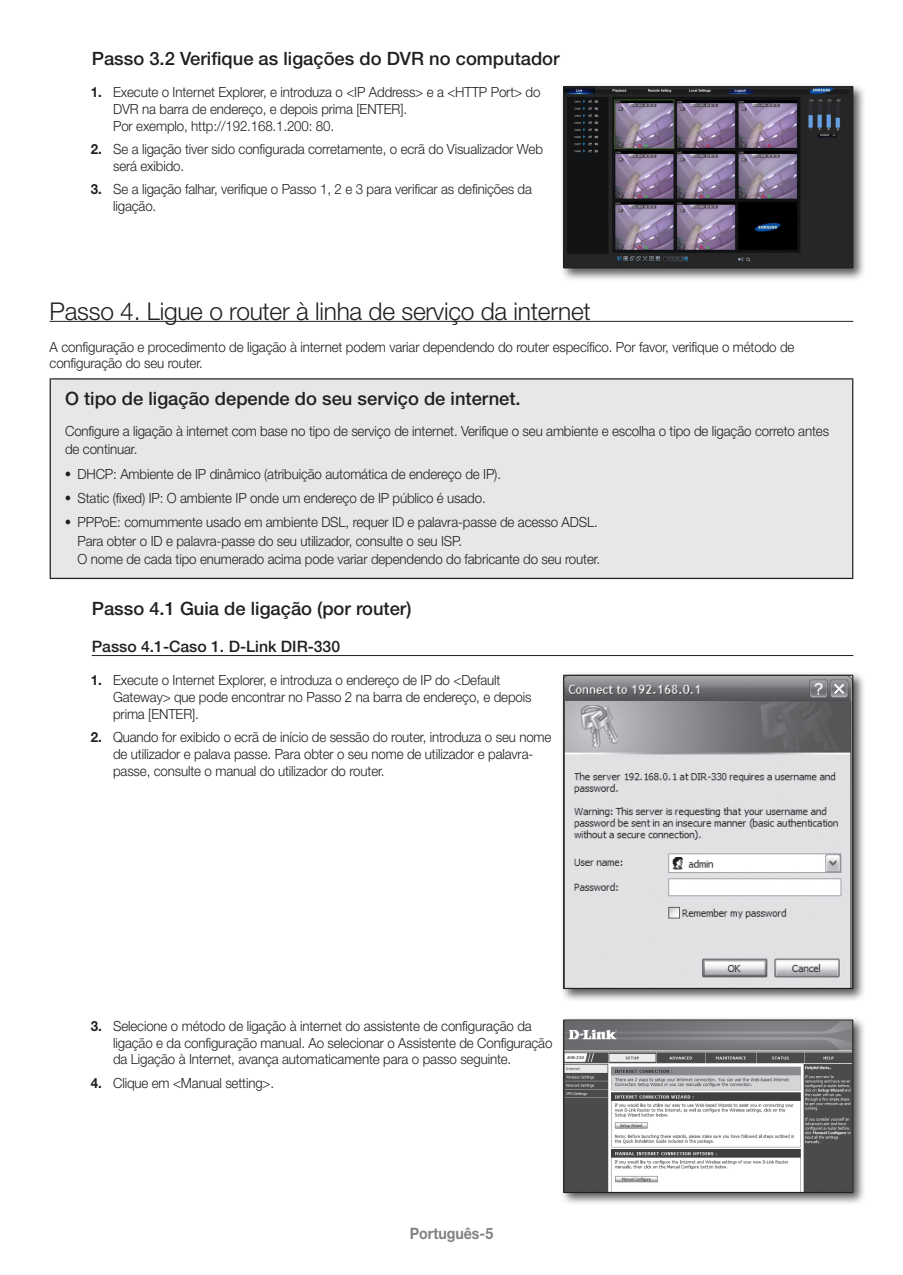
<style>
.page{position:relative;width:903px;height:1275px;background:#fff}
.page>*{position:absolute;margin:0;border:0;box-sizing:border-box;transform-origin:0 0}
.t1{font:300 24.5px "Helvetica Neue cp";letter-spacing:-.01em;color:#231f20}
.t2{font:500 18.38px "Helvetica Neue cp";color:#231f20}
.t3{font:500 15.75px "Helvetica Neue cp";color:#231f20}
.t4{font:700 15.75px "Helvetica Neue cp";color:#808285;scale:.9 1}
.t5{font:300 14px/16.8px "Helvetica Neue cp";letter-spacing:-.01em;color:#231f20;scale:.95 1}
.s1{font-weight:700}
.s2{font-family:"SI Icon HR755";font-weight:400}
</style>
<div class="page">
<hr style="left:50px;top:321px;width:803px;height:1px;background:#231f20">
<hr style="left:92px;top:655px;width:761px;height:1px;background:#231f20">
<div style="left:50px;top:379px;width:803px;height:199px;background:#e6e7e9"></div>
<hr style="left:50px;top:378px;width:803px;height:1px;background:#231f20">
<hr style="left:50px;top:379px;width:1px;height:199px;background:#231f20">
<hr style="left:852px;top:379px;width:1px;height:199px;background:#231f20">
<hr style="left:50px;top:578px;width:803px;height:1px;background:#231f20">
<div style="left:559px;top:83px;width:307px;height:199px;background:#231f20;opacity:.75"></div>
<img style="left:565px;top:88px;width:286px;height:178px">
<div style="left:563px;top:86px;width:290px;height:182px;border:1px solid #231f20"></div>
<div style="left:560px;top:672px;width:306px;height:330px;background:#231f20;opacity:.75"></div>
<img style="left:565px;top:677px;width:286px;height:310px">
<div style="left:563px;top:675px;width:290px;height:314px;border:1px solid #231f20"></div>
<div style="left:560px;top:1016px;width:306px;height:190px;background:#231f20;opacity:.75"></div>
<img style="left:565px;top:1021px;width:286px;height:170px">
<div style="left:563px;top:1019px;width:290px;height:174px;border:1px solid #231f20"></div>
<h2 class="t2" style="left:92px;top:48px;width:469px">Passo 3.2 Verifique as ligações do DVR no computador</h2>
<p class="t5" style="left:113px;top:84px;width:451px;text-indent:-22px"><span class="s1">1.</span> Execute o Internet Explorer, e introduza o &lt;IP Address&gt; e a &lt;HTTP Port&gt; do<br>DVR na barra de endereço, e depois prima [ENTER].<br>Por exemplo, http://192.168.1.200: 80.</p>
<p class="t5" style="left:113px;top:141px;width:454px;text-indent:-22px"><span class="s1">2.</span> Se a ligação tiver sido configurada corretamente, o ecrã do Visualizador Web será exibido.</p>
<p class="t5" style="left:113px;top:181px;width:442px;text-indent:-22px"><span class="s1">3.</span> Se a ligação falhar, verifique o Passo 1, 2 e 3 para verificar as definições da ligação.</p>
<h1 class="t1" style="left:50px;top:297px;width:543px">Passo 4. Ligue o router à linha de serviço da internet</h1>
<p class="t5" style="left:50px;top:338px;width:785px">A configuração e procedimento de ligação à internet podem variar dependendo do router específico. Por favor, verifique o método de configuração do seu router.</p>
<h2 class="t2" style="left:65px;top:387px;width:457px">O tipo de ligação depende do seu serviço de internet.</h2>
<p class="t5" style="left:65px;top:422px;width:806px;line-height:18px">Configure a ligação à internet com base no tipo de serviço de internet. Verifique o seu ambiente e escolha o tipo de ligação correto antes de continuar.</p>
<p class="t5" style="left:65px;top:465px;width:460px"><span class="s2">•</span> DHCP: Ambiente de IP dinâmico (atribuição automática de endereço de IP).</p>
<p class="t5" style="left:65px;top:490px;width:444px"><span class="s2">•</span> Static (fixed) IP: O ambiente IP onde um endereço de IP público é usado.</p>
<p class="t5" style="left:78px;top:514px;width:552px;line-height:18px;text-indent:-12px"><span class="s2">•</span> PPPoE: comummente usado em ambiente DSL, requer ID e palavra-passe de acesso ADSL.<br>Para obter o ID e palavra-passe do seu utilizador, consulte o seu ISP.<br>O nome de cada tipo enumerado acima pode variar dependendo do fabricante do seu router.</p>
<h2 class="t2" style="left:92px;top:597px;width:321px">Passo 4.1 Guia de ligação (por router)</h2>
<p class="t3" style="left:92px;top:637px;width:250px">Passo 4.1-Caso 1. D-Link DIR-330</p>
<p class="t5" style="left:113px;top:672px;width:442px;text-indent:-22px"><span class="s1">1.</span> Execute o Internet Explorer, e introduza o endereço de IP do &lt;Default<br>Gateway&gt; que pode encontrar no Passo 2 na barra de endereço, e depois prima [ENTER].</p>
<p class="t5" style="left:113px;top:729px;width:463px;text-indent:-22px"><span class="s1">2.</span> Quando for exibido o ecrã de início de sessão do router, introduza o seu nome de utilizador e palava passe. Para obter o seu nome de utilizador e palavra&shy;passe, consulte o manual do utilizador do router.</p>
<p class="t5" style="left:113px;top:1017px;width:464px;text-indent:-22px"><span class="s1">3.</span> Selecione o método de ligação à internet do assistente de configuração da ligação e da configuração manual. Ao selecionar o Assistente de Configuração da Ligação à Internet, avança automaticamente para o passo seguinte.</p>
<p class="t5" style="left:91px;top:1074px;width:195px"><span class="s1">4.</span> Clique em &lt;Manual setting&gt;.</p>
<p class="t4" style="left:410px;top:1225px;width:94px">Português-5</p>
</div>
